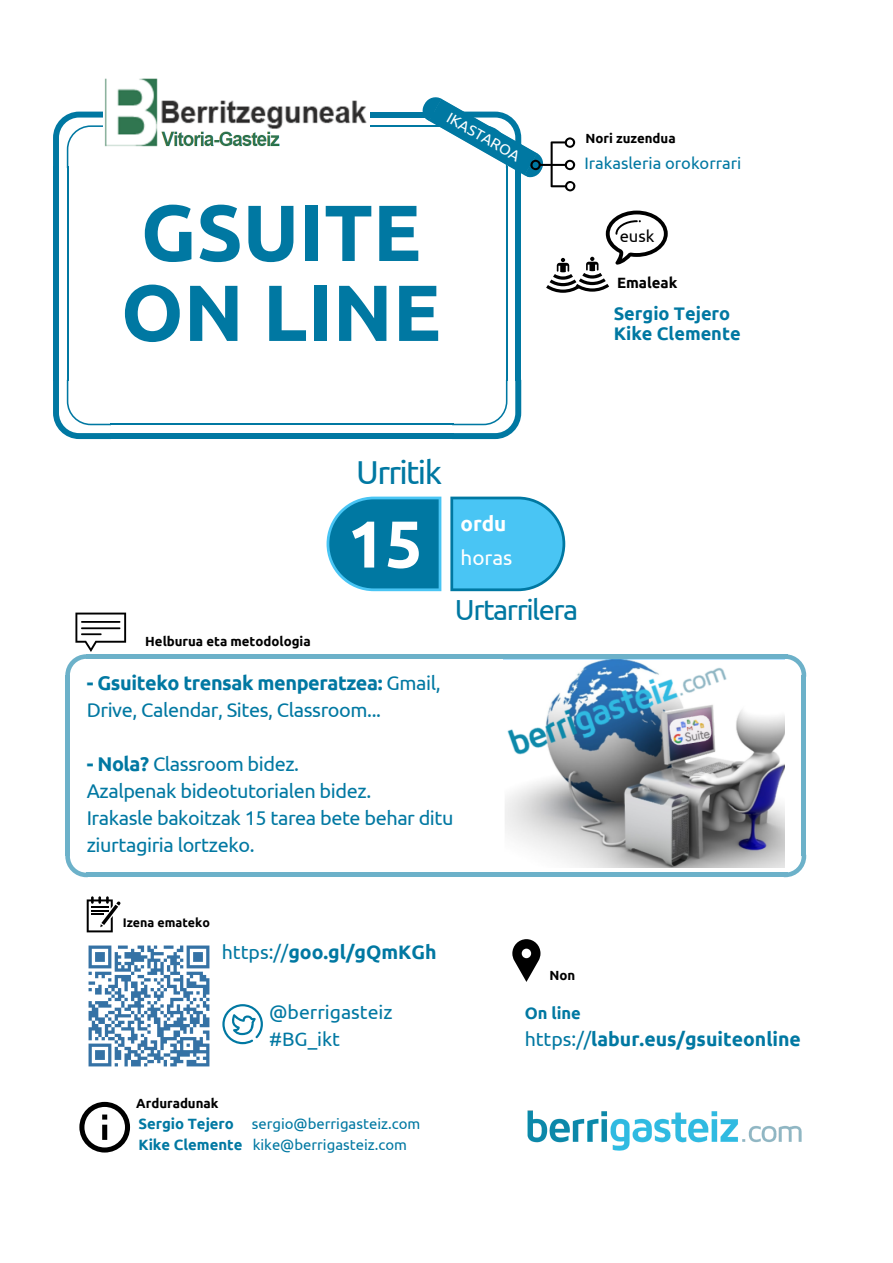
<style>
.page{position:relative;width:893px;height:1263px;background:#fff}
.page>*{position:absolute;margin:0;border:0;box-sizing:border-box;transform-origin:0 0}
.t1{font:700 79.5px/79.9px "Ubuntu";color:#0078a2}
.t2{font:700 66.15px "Ubuntu";color:#fff}
.t3{font:33.15px "Ubuntu";letter-spacing:-.05em;color:#0078a2}
.t4{font:28.95px "Ubuntu";letter-spacing:-.05em;color:#0078a2}
.t5{font:20.7px "Ubuntu";color:#fff}
.t6{font:700 20.7px "Ubuntu";color:#fff}
.t7{font:19.8px/27px "Ubuntu";letter-spacing:-.02em;color:#0078a2}
.t8{font:700 19.5px "Ubuntu";color:#0078a2}
.t9{font:19.5px/27px "Ubuntu";color:#0078a2}
.t10{font:700 18.15px/20.2px "Ubuntu";color:#0078a2}
.t11{font:16.5px "Ubuntu";color:#0078a2}
.t12{font:700 16.5px "Ubuntu";color:#0078a2}
.t13{font:16.5px "Ubuntu";color:#000}
.t14{font:15.15px "Ubuntu";color:#fff}
.t15{font:14.85px/21.5px "Ubuntu";color:#0078a2}
.t16{font:700 14.85px "Ubuntu";color:#000}
.t17{font:700 13.2px "Ubuntu";color:#000}
.t18{font:700 12.45px "Ubuntu";color:#000}
.s1{font-weight:700}
.s2{font-weight:400}
</style>
<div class="page">
<svg style="left:53px;top:112px;width:50px;height:56px"></svg>
<div style="left:53px;top:167px;width:6px;height:214px;background:#0078a2"></div>
<hr style="left:67px;top:167px;width:1px;height:214px;background:#0078a2">
<svg style="left:53px;top:380px;width:58px;height:59px"></svg>
<div style="left:110px;top:433px;width:343px;height:6px;background:#0078a2"></div>
<hr style="left:110px;top:424px;width:343px;height:1px;background:#0078a2">
<svg style="left:452px;top:380px;width:69px;height:59px"></svg>
<div style="left:515px;top:167px;width:6px;height:214px;background:#0078a2"></div>
<hr style="left:506px;top:167px;width:1px;height:214px;background:#0078a2">
<div style="left:110px;top:112px;width:343px;height:6px;background:#0078a2"></div>
<hr style="left:110px;top:125px;width:343px;height:2px;background:#0078a2">
<img style="left:104px;top:78px;width:265px;height:69px">
<svg style="left:422px;top:97px;width:153px;height:94px"></svg>
<svg style="left:87px;top:896px;width:33px;height:36px"></svg>
<svg style="left:512px;top:939px;width:28px;height:43px"></svg>
<svg style="left:784px;top:654px;width:22px;height:23px"></svg>
<div style="left:87px;top:654px;width:701px;height:5px;background:#6cb1c9"></div>
<div style="left:65px;top:676px;width:5px;height:180px;background:#6cb1c9"></div>
<div style="left:87px;top:872px;width:701px;height:5px;background:#6cb1c9"></div>
<svg style="left:65px;top:856px;width:22px;height:21px"></svg>
<hr style="left:802px;top:676px;width:4px;height:180px;background:#6cb1c9">
<svg style="left:784px;top:855px;width:22px;height:22px"></svg>
<img style="left:527px;top:1110px;width:275px;height:41px">
<svg style="left:327px;top:497px;width:114px;height:94px;background:#1c8ab1"></svg>
<svg style="left:450px;top:497px;width:115px;height:94px;background:#52c3ed"></svg>
<svg style="left:65px;top:613px;width:61px;height:63px"></svg>
<hr style="left:81px;top:621px;width:40px;height:2px;background:#000">
<hr style="left:81px;top:627px;width:40px;height:2px;background:#000">
<hr style="left:81px;top:633px;width:21px;height:2px;background:#000">
<svg style="left:79px;top:1102px;width:51px;height:50px"></svg>
<img style="left:505px;top:660px;width:280px;height:207px">
<svg style="left:546px;top:211px;width:122px;height:82px"></svg>
<img style="left:88px;top:945px;width:122px;height:122px">
<svg style="left:222px;top:1004px;width:41px;height:40px"></svg>
<p class="t14" style="left:453px;top:109px;width:83px;rotate:30deg">IKASTAROA</p>
<h1 class="t1" style="left:121px;top:191px;width:321px">GSUITE<br>ON LINE</h1>
<p class="t17" style="left:585px;top:131px;width:92px">Nori zuzendua</p>
<p class="t11" style="left:584px;top:154px;width:158px">Irakasleria orokorrari</p>
<p class="t13" style="left:620px;top:227px;width:36px">eusk</p>
<p class="t16" style="left:617px;top:274px;width:62px">Emaleak</p>
<p class="t10" style="left:614px;top:303px;width:129px">Sergio Tejero<br>Kike Clemente</p>
<h3 class="t3" style="left:356px;top:453px;width:87px">Urritik</h3>
<h2 class="t2" style="left:347px;top:506px;width:77px">15</h2>
<p class="t6" style="left:461px;top:512px;width:47px">ordu</p>
<p class="t5" style="left:461px;top:546px;width:53px">horas</p>
<p class="t17" style="left:145px;top:634px;width:167px">Helburua eta metodologia</p>
<h3 class="t4" style="left:455px;top:593px;width:125px">Urtarrilera</h3>
<p class="t7" style="left:87px;top:669px;width:355px"><span class="s1">- Gsuiteko trensak menperatzea:</span> Gmail,<br>Drive, Calendar, Sites, Classroom...</p>
<p class="t7" style="left:87px;top:750px;width:368px"><span class="s1">- Nola?</span> Classroom bidez.<br>Azalpenak bideotutorialen bidez.<br>Irakasle bakoitzak 15 tarea bete behar ditu ziurtagiria lortzeko.</p>
<p class="t18" style="left:123px;top:915px;width:89px">Izena emateko</p>
<p class="t8" style="left:222px;top:941px;width:216px"><span class="s2">https://</span>goo.gl/gQmKGh</p>
<p class="t17" style="left:549px;top:967px;width:27px">Non</p>
<p class="t9" style="left:269px;top:998px;width:125px">@berrigasteiz #BG_ikt</p>
<p class="t17" style="left:136px;top:1096px;width:84px">Arduradunak</p>
<p class="t15" style="left:138px;top:1112px;width:283px"><span class="s1">Sergio Tejero</span> sergio@berrigasteiz.com<br><span class="s1">Kike Clemente</span> kike@berrigasteiz.com</p>
<p class="t12" style="left:525px;top:1004px;width:58px">On line</p>
<p class="t8" style="left:525px;top:1028px;width:278px"><span class="s2">https://</span>labur.eus/gsuiteonline</p>
</div>
